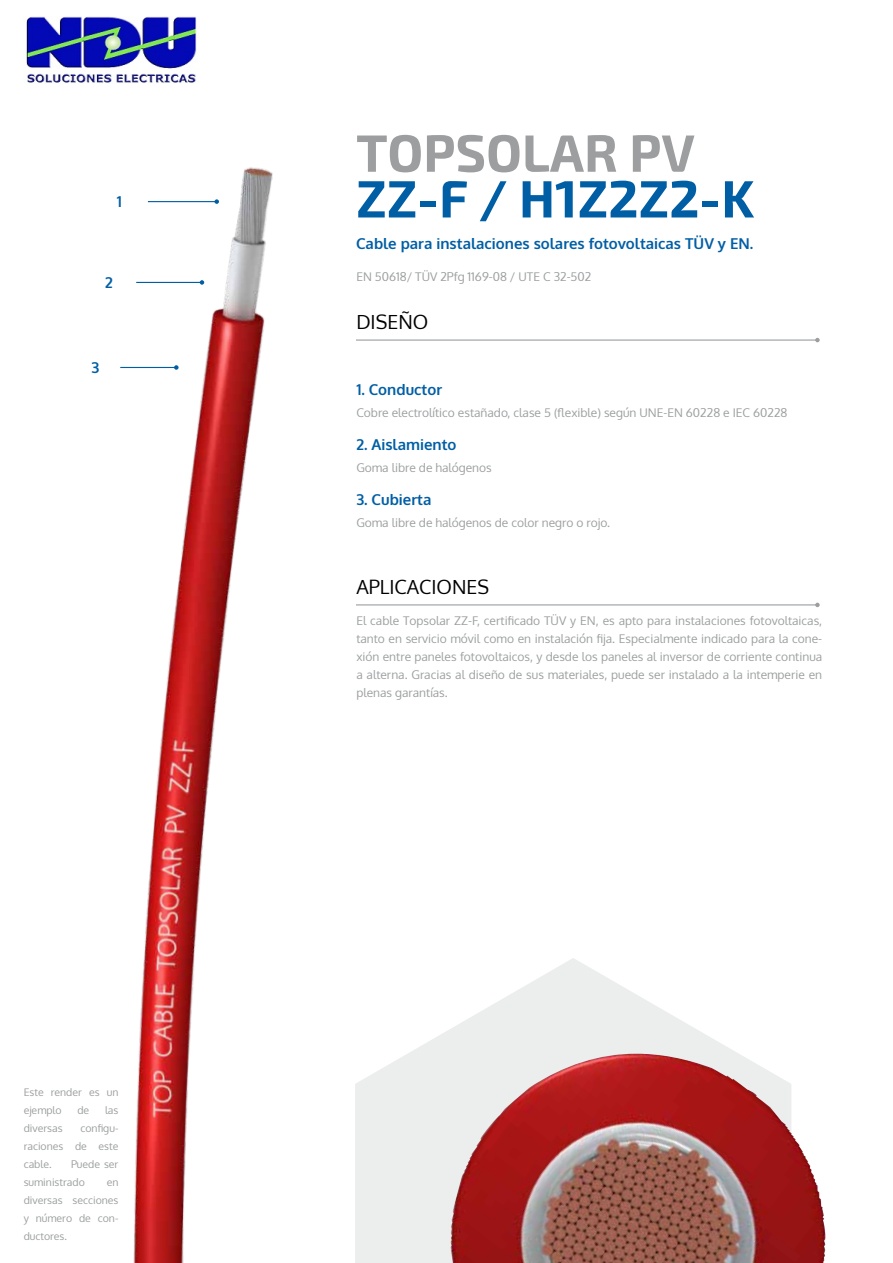
<style>
.page{position:relative;width:893px;height:1263px;background:#fff}
.page>*{position:absolute;margin:0;border:0;box-sizing:border-box;transform-origin:0 0}
.t1{font:700 52.5px "Exo 2";color:#005ea5}
.t2{font:700 52.5px "Exo 2";color:#9c9e9f}
.t3{font:19.5px "Oxygen";color:#000}
.t4{font:700 15px "Oxygen";color:#005ea5}
.t5{font:12px/18px "Oxygen";color:#9c9e9f;text-align:justify}
.t6{font:10.5px/18px "Oxygen";color:#9c9e9f}
</style>
<div class="page">
<svg style="left:355px;top:958px;width:384px;height:305px;fill:#eceded"></svg>
<img style="left:450px;top:1054px;width:376px;height:209px">
<hr style="left:356px;top:339px;width:461px;height:2px;background:#9c9e9f">
<svg style="left:815px;top:338px;width:5px;height:4px"></svg>
<hr style="left:356px;top:604px;width:461px;height:1px;background:#9c9e9f">
<svg style="left:815px;top:603px;width:5px;height:4px"></svg>
<img style="left:120px;top:167px;width:153px;height:1096px">
<hr style="left:136px;top:282px;width:66px;height:1px;background:#005ea5">
<svg style="left:200px;top:280px;width:4px;height:5px"></svg>
<hr style="left:120px;top:367px;width:56px;height:1px;background:#005ea5">
<svg style="left:174px;top:365px;width:5px;height:5px"></svg>
<hr style="left:148px;top:201px;width:69px;height:1px;background:#005ea5">
<svg style="left:214px;top:199px;width:5px;height:5px"></svg>
<img style="left:26px;top:16px;width:171px;height:67px">
<p class="t4" style="left:117px;top:192px;width:7px">1</p>
<p class="t4" style="left:105px;top:273px;width:9px">2</p>
<p class="t4" style="left:91px;top:358px;width:9px">3</p>
<p class="t6" style="left:24px;top:1083px;width:96px">Este render es un ejemplo</p>
<p class="t6" style="left:77px;top:1101px;width:13px">de</p>
<p class="t6" style="left:105px;top:1101px;width:15px">las</p>
<p class="t6" style="left:24px;top:1119px;width:96px;text-align:justify;text-indent:57px">configu&shy;raciones de este cable.</p>
<p class="t6" style="left:24px;top:1119px;width:40px">diversas</p>
<p class="t6" style="left:24px;top:1155px;width:96px;text-indent:47px">Puede ser suministrado</p>
<p class="t6" style="left:24px;top:1173px;width:96px;text-align:justify;text-indent:83px">en diversas secciones y número de con&shy;ductores.</p>
<h1 class="t2" style="left:356px;top:122px;width:340px">TOPSOLAR PV</h1>
<h1 class="t1" style="left:356px;top:168px;width:400px">ZZ-F / H1Z2Z2-K</h1>
<p class="t4" style="left:356px;top:234px;width:399px">Cable para instalaciones solares fotovoltaicas TÜV y EN.</p>
<p class="t5" style="left:356px;top:268px;width:236px">EN 50618/ TÜV 2Pfg 1169-08 / UTE C 32-502</p>
<h2 class="t3" style="left:356px;top:309px;width:73px">DISEÑO</h2>
<p class="t4" style="left:356px;top:380px;width:87px">1. Conductor</p>
<p class="t5" style="left:356px;top:404px;width:433px">Cobre electrolítico estañado, clase 5 (flexible) según UNE-EN 60228 e IEC 60228</p>
<p class="t4" style="left:356px;top:435px;width:102px">2. Aislamiento</p>
<p class="t5" style="left:356px;top:459px;width:137px">Goma libre de halógenos</p>
<p class="t4" style="left:356px;top:490px;width:77px">3. Cubierta</p>
<p class="t5" style="left:356px;top:514px;width:255px">Goma libre de halógenos de color negro o rojo.</p>
<h2 class="t3" style="left:356px;top:574px;width:134px">APLICACIONES</h2>
<p class="t5" style="left:356px;top:612px;width:467px">El cable Topsolar ZZ-F, certificado TÜV y EN, es apto para instalaciones fotovoltaicas, tanto en servicio móvil como en instalación fija. Especialmente indicado para la cone&shy;xión entre paneles fotovoltaicos, y desde los paneles al inversor de corriente continua a alterna. Gracias al diseño de sus materiales, puede ser instalado a la intemperie en plenas garantías.</p>
</div>
